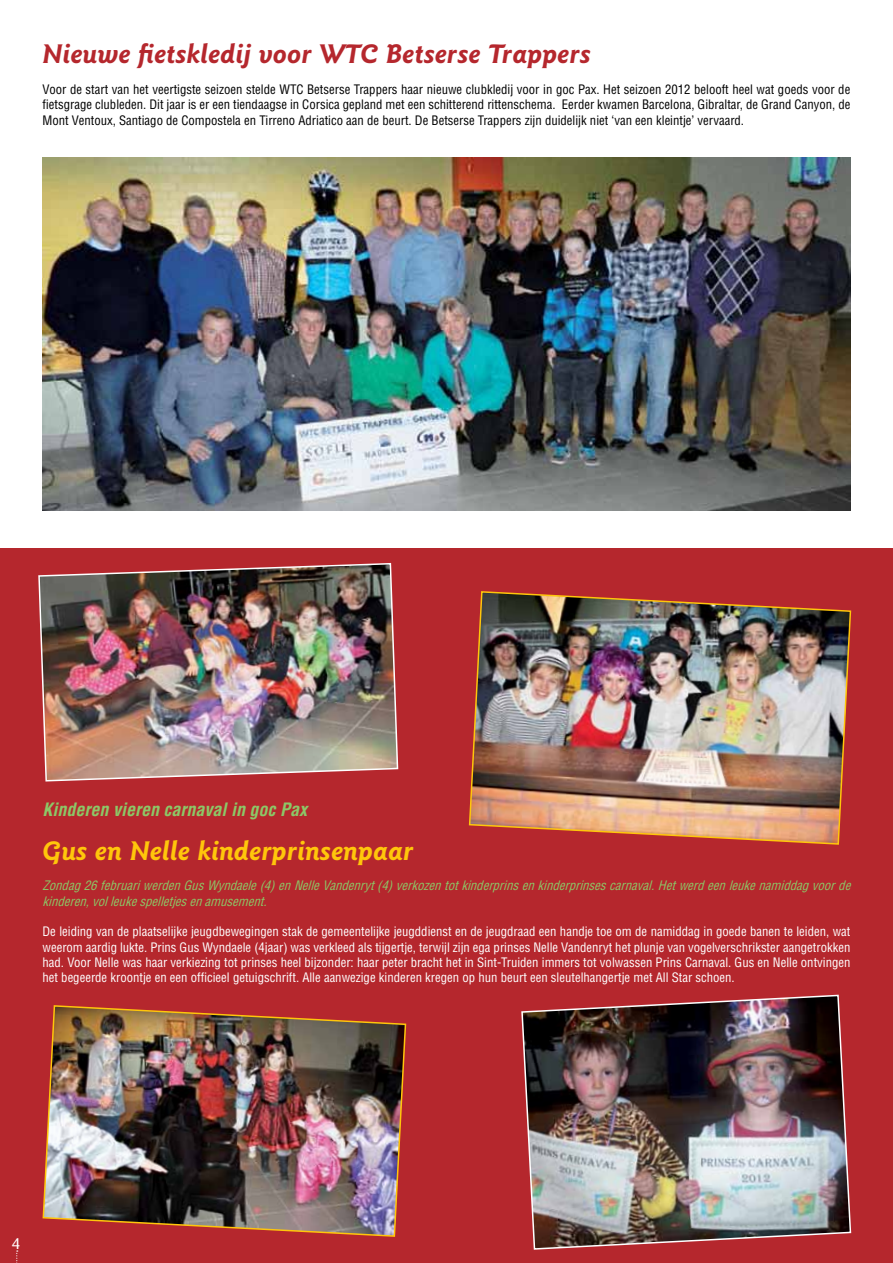
<style>
.page{position:relative;width:893px;height:1263px;background:#fff}
.page>*{position:absolute;margin:0;border:0;box-sizing:border-box;transform-origin:0 0}
.t1{font:italic 700 27px "Goudy Sans IT Cby BT";color:#b5272d}
.t2{font:italic 700 27px "Goudy Sans IT Cby BT";color:#ffc60b}
.t3{font:italic 700 condensed 18px "Helvetica";color:#8cc867}
.t4{font:condensed 14.4px "Helvetica";color:#fff;scale:1.2 1}
.t5{font:condensed 12.75px/15.3px "Helvetica";color:#fff;text-align:justify}
.t6{font:condensed 12.75px/15.3px "Helvetica";color:#000;text-align:justify}
.t7{font:italic condensed 12.75px/15.3px "Helvetica";color:#8cc867}
</style>
<div class="page">
<div style="left:0;top:549px;width:893px;height:714px;background:#b5272d"></div>
<svg style="left:16px;top:1250px;width:2px;height:13px"></svg>
<img style="left:43px;top:158px;width:807px;height:352px">
<img style="left:38px;top:563px;width:361px;height:219px">
<img style="left:42px;top:1005px;width:365px;height:232px">
<img style="left:468px;top:591px;width:384px;height:254px">
<img style="left:521px;top:994px;width:331px;height:256px">
<h1 class="t1" style="left:43px;top:37px;width:550px">Nieuwe fietskledij voor WTC Betserse Trappers</h1>
<p class="t6" style="left:43px;top:82px;width:809px">Voor de start van het veertigste seizoen stelde WTC Betserse Trappers haar nieuwe clubkledij voor in goc Pax. Het seizoen 2012 belooft heel wat goeds voor de fietsgrage clubleden. Dit jaar is er een tiendaagse in Corsica gepland met een schitterend rittenschema. Eerder kwamen Barcelona, Gibraltar, de Grand Canyon, de Mont Ventoux, Santiago de Compostela en Tirreno Adriatico aan de beurt. De Betserse Trappers zijn duidelijk niet ‘van een kleintje’ vervaard.</p>
<h2 class="t3" style="left:43px;top:798px;width:266px">Kinderen vieren carnaval in goc Pax</h2>
<h1 class="t2" style="left:43px;top:833px;width:373px">Gus en Nelle kinderprinsenpaar</h1>
<p class="t7" style="left:43px;top:878px;width:813px">Zondag26februariwerdenGusWyndaele(4)enNelleVandenryt(4)verkozentotkinderprinsenkinderprinsescarnaval.Hetwerdeenleukenamiddagvoorde kinderen,volleukespelletjesenamusement.</p>
<p class="t5" style="left:43px;top:924px;width:809px">De leiding van de plaatselijke jeugdbewegingen stak de gemeentelijke jeugddienst en de jeugdraad een handje toe om de namiddag in goede banen te leiden, wat weerom aardig lukte. Prins Gus Wyndaele (4jaar) was verkleed als tijgertje, terwijl zijn ega prinses Nelle Vandenryt het plunje van vogelverschrikster aangetrokken had. Voor Nelle was haar verkiezing tot prinses heel bijzonder: haar peter bracht het in Sint-Truiden immers tot volwassen Prins Carnaval. Gus en Nelle ontvingen het begeerde kroontje en een officieel getuigschrift. Alle aanwezige kinderen kregen op hun beurt een sleutelhangertje met All Star schoen.</p>
<p class="t4" style="left:12px;top:1235px;width:9px">4</p>
</div>
